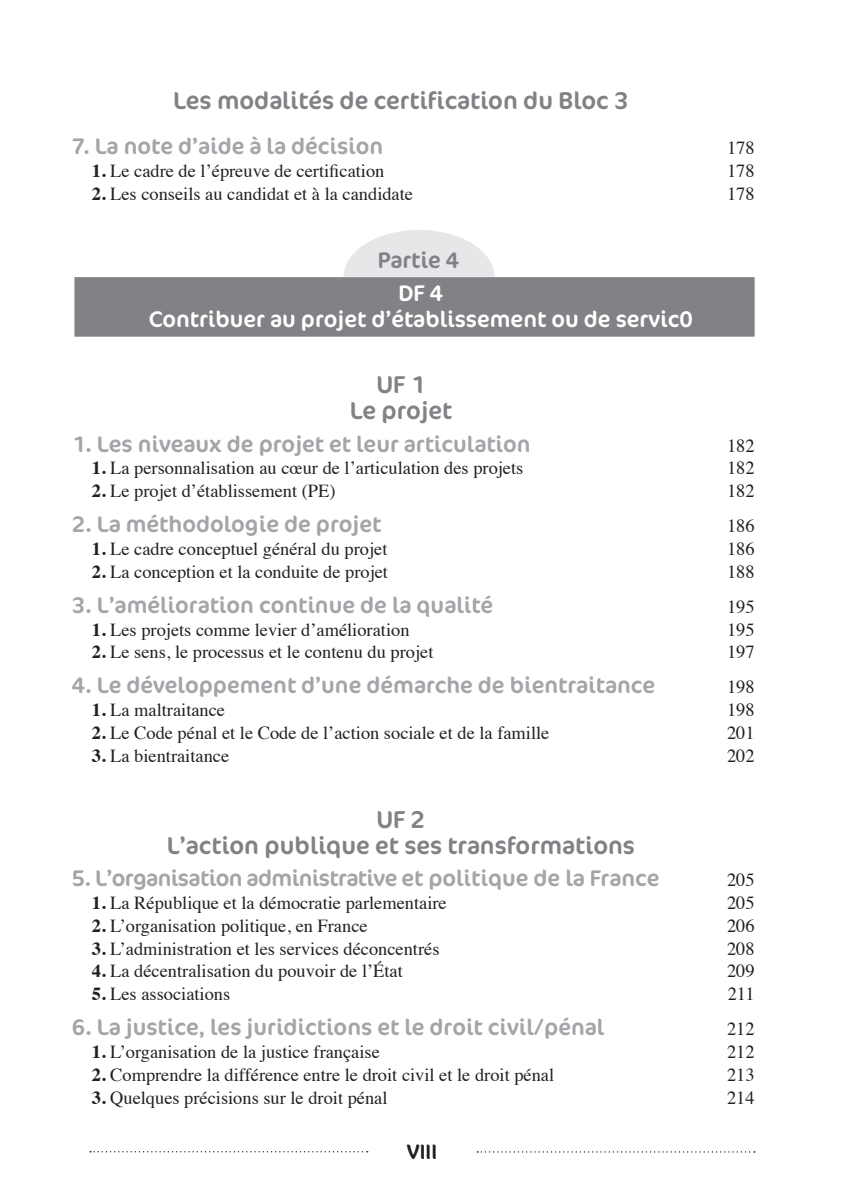
<style>
.page{position:relative;width:844px;height:1191px;background:#fff}
.page>*{position:absolute;margin:0;border:0;box-sizing:border-box;transform-origin:0 0}
.TDM_sous_partie_titr{font:24.5px/26.2px "Cocon OT";color:#808285;text-align:center}
.t1{font:22.75px "Cocon OT";color:#a4a5a9}
.t2{font:22.75px "Cocon OT";letter-spacing:-.025em;color:#a4a5a9}
.TDM_NIV1{font:22.75px/26.2px "Cocon OT";color:#fff;text-align:center}
.t3{font:22.75px "Cocon OT";color:#808285}
.t4{font:21px "Cocon OT";color:#231f20}
.t5{font:18.38px "Times";color:#231f20}
.s1{font-weight:700}
</style>
<div class="page">
<svg style="left:477px;top:1151px;width:277px;height:1px"></svg>
<svg style="left:90px;top:1151px;width:277px;height:1px"></svg>
<div style="left:74px;top:277px;width:680px;height:60px;background:#808285"></div>
<svg style="left:343px;top:230px;width:151px;height:47px"></svg>
<p class="TDM_sous_partie_titr" style="left:173px;top:88px;width:457px">Les modalités de certification du Bloc 3</p>
<p class="t1" style="left:72px;top:133px;width:313px">7. La note d’aide à la décision</p>
<p class="t5" style="left:726px;top:131px;width:29px">178</p>
<p class="t5" style="left:92px;top:154px;width:294px"><span class="s1">1.</span> Le cadre de l’épreuve de certification</p>
<p class="t5" style="left:726px;top:154px;width:29px">178</p>
<p class="t5" style="left:92px;top:176px;width:322px"><span class="s1">2.</span> Les conseils au candidat et à la candidate</p>
<p class="t5" style="left:726px;top:176px;width:29px">178</p>
<p class="t3" style="left:378px;top:247px;width:83px">Partie 4</p>
<p class="TDM_NIV1" style="left:149px;top:280px;width:545px">DF 4<br>Contribuer au projet d’établissement ou de servic0</p>
<p class="TDM_sous_partie_titr" style="left:349px;top:372px;width:104px">UF 1<br>Le projet</p>
<p class="t1" style="left:72px;top:430px;width:460px">1. Les niveaux de projet et leur articulation</p>
<p class="t5" style="left:726px;top:428px;width:29px">182</p>
<p class="t5" style="left:92px;top:451px;width:433px"><span class="s1">1.</span> La personnalisation au cœur de l’articulation des projets</p>
<p class="t5" style="left:726px;top:451px;width:29px">182</p>
<p class="t5" style="left:92px;top:474px;width:245px"><span class="s1">2.</span> Le projet d’établissement (PE)</p>
<p class="t5" style="left:726px;top:474px;width:29px">182</p>
<p class="t1" style="left:72px;top:511px;width:311px">2. La méthodologie de projet</p>
<p class="t5" style="left:726px;top:509px;width:29px">186</p>
<p class="t5" style="left:92px;top:531px;width:297px"><span class="s1">1.</span> Le cadre conceptuel général du projet</p>
<p class="t5" style="left:726px;top:531px;width:29px">186</p>
<p class="t5" style="left:92px;top:554px;width:297px"><span class="s1">2.</span> La conception et la conduite de projet</p>
<p class="t5" style="left:726px;top:554px;width:29px">188</p>
<p class="t1" style="left:72px;top:591px;width:423px">3. L’amélioration continue de la qualité</p>
<p class="t5" style="left:726px;top:589px;width:29px">195</p>
<p class="t5" style="left:92px;top:612px;width:319px"><span class="s1">1.</span> Les projets comme levier d’amélioration</p>
<p class="t5" style="left:726px;top:612px;width:29px">195</p>
<p class="t5" style="left:92px;top:635px;width:343px"><span class="s1">2.</span> Le sens, le processus et le contenu du projet</p>
<p class="t5" style="left:726px;top:635px;width:29px">197</p>
<p class="t1" style="left:72px;top:672px;width:584px">4. Le développement d’une démarche de bientraitance</p>
<p class="t5" style="left:726px;top:670px;width:29px">198</p>
<p class="t5" style="left:92px;top:692px;width:135px"><span class="s1">1.</span> La maltraitance</p>
<p class="t5" style="left:726px;top:692px;width:29px">198</p>
<p class="t5" style="left:92px;top:715px;width:459px"><span class="s1">2.</span> Le Code pénal et le Code de l’action sociale et de la famille</p>
<p class="t5" style="left:726px;top:715px;width:29px">201</p>
<p class="t5" style="left:92px;top:738px;width:139px"><span class="s1">3.</span> La bientraitance</p>
<p class="t5" style="left:726px;top:738px;width:29px">202</p>
<p class="TDM_sous_partie_titr" style="left:167px;top:806px;width:469px">UF 2<br>L’action publique et ses transformations</p>
<p class="t2" style="left:72px;top:865px;width:589px">5. L’organisation administrative et politique de la France</p>
<p class="t5" style="left:726px;top:863px;width:29px">205</p>
<p class="t5" style="left:92px;top:886px;width:356px"><span class="s1">1.</span> La République et la démocratie parlementaire</p>
<p class="t5" style="left:726px;top:886px;width:29px">205</p>
<p class="t5" style="left:92px;top:908px;width:277px"><span class="s1">2.</span> L’organisation politique, en France</p>
<p class="t5" style="left:726px;top:908px;width:29px">206</p>
<p class="t5" style="left:92px;top:931px;width:349px"><span class="s1">3.</span> L’administration et les services déconcentrés</p>
<p class="t5" style="left:726px;top:931px;width:29px">208</p>
<p class="t5" style="left:92px;top:954px;width:312px"><span class="s1">4.</span> La décentralisation du pouvoir de l’État</p>
<p class="t5" style="left:726px;top:954px;width:29px">209</p>
<p class="t5" style="left:92px;top:977px;width:140px"><span class="s1">5.</span> Les associations</p>
<p class="t5" style="left:727px;top:977px;width:28px">211</p>
<p class="t1" style="left:72px;top:1014px;width:533px">6. La justice, les juridictions et le droit civil/pénal</p>
<p class="t5" style="left:726px;top:1012px;width:29px">212</p>
<p class="t5" style="left:92px;top:1034px;width:289px"><span class="s1">1.</span> L’organisation de la justice française</p>
<p class="t5" style="left:726px;top:1034px;width:29px">212</p>
<p class="t5" style="left:92px;top:1057px;width:463px"><span class="s1">2.</span> Comprendre la différence entre le droit civil et le droit pénal</p>
<p class="t5" style="left:726px;top:1057px;width:29px">213</p>
<p class="t5" style="left:92px;top:1080px;width:297px"><span class="s1">3.</span> Quelques précisions sur le droit pénal</p>
<p class="t5" style="left:726px;top:1080px;width:29px">214</p>
<p class="t4" style="left:407px;top:1139px;width:32px">VIII</p>
</div>
